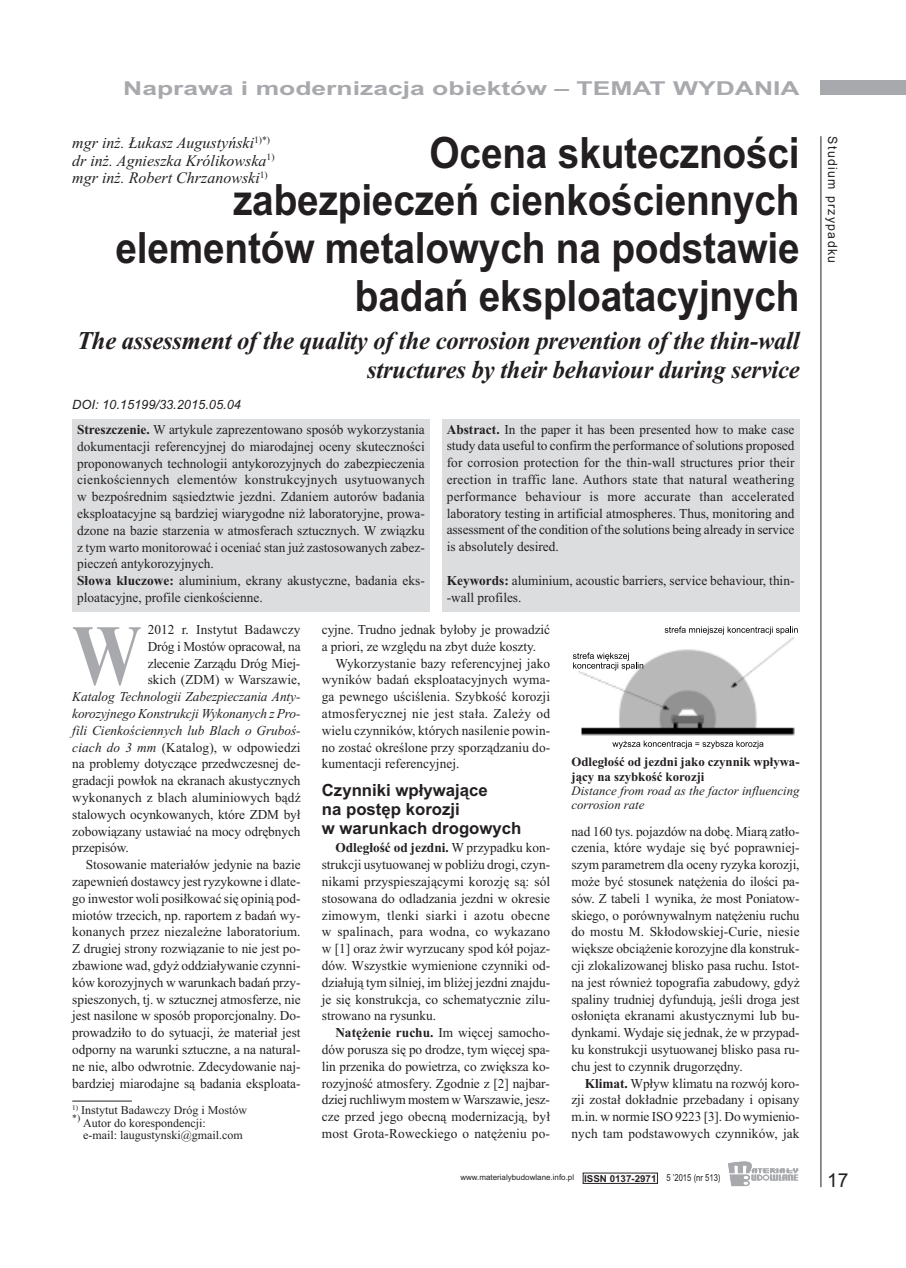
<style>
.page{position:relative;width:906px;height:1268px;background:#fff}
.page>*{position:absolute;margin:0;border:0;box-sizing:border-box;transform-origin:0 0}
.t1{font:700 86.25px "Times New Roman";color:#a8a9ad;scale:.8 1}
.t2{font:700 43.2px/47.7px "Arial";letter-spacing:-.005em;color:#231f20;text-align:right;scale:.9 1}
.t3{font:italic 700 25.65px/28.7px "Times New Roman";letter-spacing:-.01em;color:#231f20;text-align:right;scale:.96 1}
.t4{font:700 19.2px "Arial";color:#a8a9ad;scale:1.38 1}
.t5{font:19.2px "Arial";color:#231f20}
.t6{font:700 16.8px/19.2px "Arial";color:#231f20}
.t7{font:italic 16.05px/17.5px "Times New Roman";color:#231f20}
.t8{font:13.65px/16.8px "Times New Roman";color:#231f20;text-align:justify}
.t9{font:700 12.75px/14.4px "Times New Roman";color:#231f20}
.t10{font:italic 12.75px/14.4px "Times New Roman";color:#231f20}
.t11{font:italic 12.75px "Arial";color:#231f20}
.t12{font:12.75px "Arial";letter-spacing:.11em;color:#231f20;scale:.96 1}
.t13{font:12px/12.8px "Times New Roman";color:#231f20}
.t14{font:7.95px "Arial";color:#231f20}
.s1{font-weight:700}
.s2{font-style:italic}
.s3{font-weight:700;font-size:9.6px}
.s4{font-size:9.6px}
</style>
<div class="page">
<div style="left:821px;top:81px;width:85px;height:14px;background:#a8a9ad"></div>
<hr style="left:820px;top:136px;width:1px;height:1050px;background:#231f20">
<svg style="left:728px;top:1161px;width:70px;height:24px"></svg>
<hr style="left:72px;top:1100px;width:60px;height:1px;background:#231f20">
<div style="left:72px;top:419px;width:357px;height:192px;background:#dcdddf"></div>
<div style="left:442px;top:419px;width:357px;height:192px;background:#dcdddf"></div>
<img style="left:578px;top:628px;width:220px;height:108px">
<svg style="left:573px;top:652px;width:70px;height:18px"></svg>
<svg style="left:664px;top:626px;width:133px;height:8px"></svg>
<svg style="left:612px;top:740px;width:151px;height:8px"></svg>
<h3 class="t4" style="left:123px;top:77px;width:491px">Naprawa i modernizacja obiektów – TEMAT WYDANIA</h3>
<p class="t7" style="left:72px;top:134px;width:204px">mgr inż. Łukasz Augustyński<sup>1)*) </sup>dr inż. Agnieszka Królikowska<sup>1) </sup>mgr inż. Robert Chrzanowski<sup>1)</sup></p>
<h2 class="t2" style="left:115px;top:129px;width:761px">Ocena skuteczności<br>zabezpieczeń cienkościennych elementów metalowych na podstawie badań eksploatacyjnych</h2>
<h3 class="t3" style="left:77px;top:326px;width:754px">The assessment of the quality of the corrosion prevention of the thin-wall structures by their behaviour during service</h3>
<p class="t11" style="left:72px;top:397px;width:170px">DOI: 10.15199/33.2015.05.04</p>
<p class="t8" style="left:77px;top:420px;width:349px;text-align:left"><span class="s1">Streszczenie.</span> W artykule zaprezentowano sposób wykorzystania dokumentacji referencyjnej do miarodajnej oceny skuteczności proponowanych technologii antykorozyjnych do zabezpieczenia cienkościennych elementów konstrukcyjnych usytuowanych w bezpośrednim sąsiedztwie jezdni. Zdaniem autorów badania eksploatacyjne są bardziej wiarygodne niż laboratoryjne, prowa&shy;dzone na bazie starzenia w atmosferach sztucznych. W związku z tym warto monitorować i oceniać stan już zastosowanych zabez&shy;pieczeń antykorozyjnych.<br><span class="s1">Słowa kluczowe:</span> aluminium, ekrany akustyczne, badania eks&shy;ploatacyjne, profile cienkościenne.</p>
<p class="t8" style="left:447px;top:420px;width:349px"><span class="s1">Abstract.</span> In the paper it has been presented how to make case study data useful to confirm the performance of solutions proposed for corrosion protection for the thin-wall structures prior their erection in traffic lane. Authors state that natural weathering performance behaviour is more accurate than accelerated laboratory testing in artificial atmospheres. Thus, monitoring and assessment of the condition of the solutions being already in service is absolutely desired.</p>
<p class="t8" style="left:447px;top:571px;width:349px"><span class="s1">Keywords:</span> aluminium, acoustic barriers, service behaviour, thin--wall profiles.</p>
<h1 class="t1" style="left:72px;top:604px;width:88px">W</h1>
<p class="t8" style="left:148px;top:620px;width:154px">2012 r. Instytut Badawczy Dróg i Mostów opracował, na zlecenie Zarządu Dróg Miej&shy;skich (ZDM) w Warszawie,</p>
<p class="t8" style="left:72px;top:688px;width:230px"><span class="s2">Katalog Technologii Zabezpieczania Anty&shy;korozyjnego Konstrukcji Wykonanych z Pro&shy;fili Cienkościennych lub Blach o Gruboś&shy;ciach do 3 mm</span> (Katalog), w odpowiedzi na problemy dotyczące przedwczesnej de&shy;gradacji powłok na ekranach akustycznych wykonanych z blach aluminiowych bądź stalowych ocynkowanych, które ZDM był zobowiązany ustawiać na mocy odrębnych przepisów.</p>
<p class="t8" style="left:72px;top:855px;width:230px;text-indent:14px">Stosowanie materiałów jedynie na bazie zapewnień dostawcy jest ryzykowne i dlate&shy;go inwestor woli posiłkować się opinią pod&shy;miotów trzecich, np. raportem z badań wy&shy;konanych przez niezależne laboratorium.<br>Z drugiej strony rozwiązanie to nie jest po&shy;zbawione wad, gdyż oddziaływanie czynni&shy;ków korozyjnych w warunkach badań przy&shy;spieszonych, tj. w sztucznej atmosferze, nie jest nasilone w sposób proporcjonalny. Do&shy;prowadziło to do sytuacji, że materiał jest odporny na warunki sztuczne, a na natural&shy;ne nie, albo odwrotnie. Zdecydowanie naj&shy;bardziej miarodajne są badania eksploata-</p>
<p class="t13" style="left:72px;top:1102px;width:176px"><sup>1)</sup> Instytut Badawczy Dróg i Mostów <sup>*)</sup> Autor do korespondencji:</p>
<p class="t13" style="left:83px;top:1128px;width:161px">e-mail: laugustynski@gmail.com</p>
<p class="t8" style="left:322px;top:620px;width:230px">cyjne. Trudno jednak byłoby je prowadzić a priori, ze względu na zbyt duże koszty.</p>
<p class="t8" style="left:322px;top:654px;width:230px;text-indent:14px">Wykorzystanie bazy referencyjnej jako wyników badań eksploatacyjnych wyma&shy;ga pewnego uściślenia. Szybkość korozji atmosferycznej nie jest stała. Zależy od wielu czynników, których nasilenie powin&shy;no zostać określone przy sporządzaniu do&shy;kumentacji referencyjnej.</p>
<p class="t6" style="left:322px;top:780px;width:201px">Czynniki wpływające<br>na postęp korozji<br>w warunkach drogowych</p>
<p class="t8" style="left:322px;top:839px;width:230px;text-indent:14px"><span class="s1">Odległość od jezdni.</span> W przypadku kon&shy;strukcji usytuowanej w pobliżu drogi, czyn&shy;nikami przyspieszającymi korozję są: sól stosowana do odladzania jezdni w okresie zimowym, tlenki siarki i azotu obecne w spalinach, para wodna, co wykazano w [1] oraz żwir wyrzucany spod kół pojaz&shy;dów. Wszystkie wymienione czynniki od&shy;działują tym silniej, im bliżej jezdni znajdu&shy;je się konstrukcja, co schematycznie zilu&shy;strowano na rysunku.</p>
<p class="t8" style="left:322px;top:1023px;width:230px;text-indent:14px"><span class="s1">Natężenie ruchu.</span> Im więcej samocho&shy;dów porusza się po drodze, tym więcej spa&shy;lin przenika do powietrza, co zwiększa ko&shy;rozyjność atmosfery. Zgodnie z [2] najbar&shy;dziej ruchliwym mostem w Warszawie, jesz&shy;cze przed jego obecną modernizacją, był most Grota-Roweckiego o natężeniu po-</p>
<p class="t9" style="left:571px;top:754px;width:230px">Odległość od jezdni jako czynnik wpływa&shy;jący na szybkość korozji</p>
<p class="t10" style="left:571px;top:783px;width:230px">Distance from road as the factor influencing corrosion rate</p>
<p class="t8" style="left:571px;top:822px;width:230px">nad 160 tys. pojazdów na dobę. Miarą zatło&shy;czenia, które wydaje się być poprawniej&shy;szym parametrem dla oceny ryzyka korozji, może być stosunek natężenia do ilości pa&shy;sów. Z tabeli 1 wynika, że most Poniatow&shy;skiego, o porównywalnym natężeniu ruchu do mostu M. Skłodowskiej-Curie, niesie większe obciążenie korozyjne dla konstruk&shy;cji zlokalizowanej blisko pasa ruchu. Istot&shy;na jest również topografia zabudowy, gdyż spaliny trudniej dyfundują, jeśli droga jest osłonięta ekranami akustycznymi lub bu&shy;dynkami. Wydaje się jednak, że w przypad&shy;ku konstrukcji usytuowanej blisko pasa ru&shy;chu jest to czynnik drugorzędny.</p>
<p class="t8" style="left:571px;top:1074px;width:230px;text-indent:14px"><span class="s1">Klimat.</span> Wpływ klimatu na rozwój koro&shy;zji został dokładnie przebadany i opisany m.in. w normie ISO 9223 [3]. Do wymienio&shy;nych tam podstawowych czynników, jak</p>
<p class="t14" style="left:460px;top:1172px;width:262px">www.materialybudowlane.info.pl <span class="s3">ISSN 0137-2971</span> <span class="s4">5 ’2015 (nr 513)</span></p>
<p class="t12" style="left:840px;top:136px;width:134px;rotate:90deg">Studium przypadku</p>
<h3 class="t5" style="left:827px;top:1168px;width:23px">17</h3>
</div>
